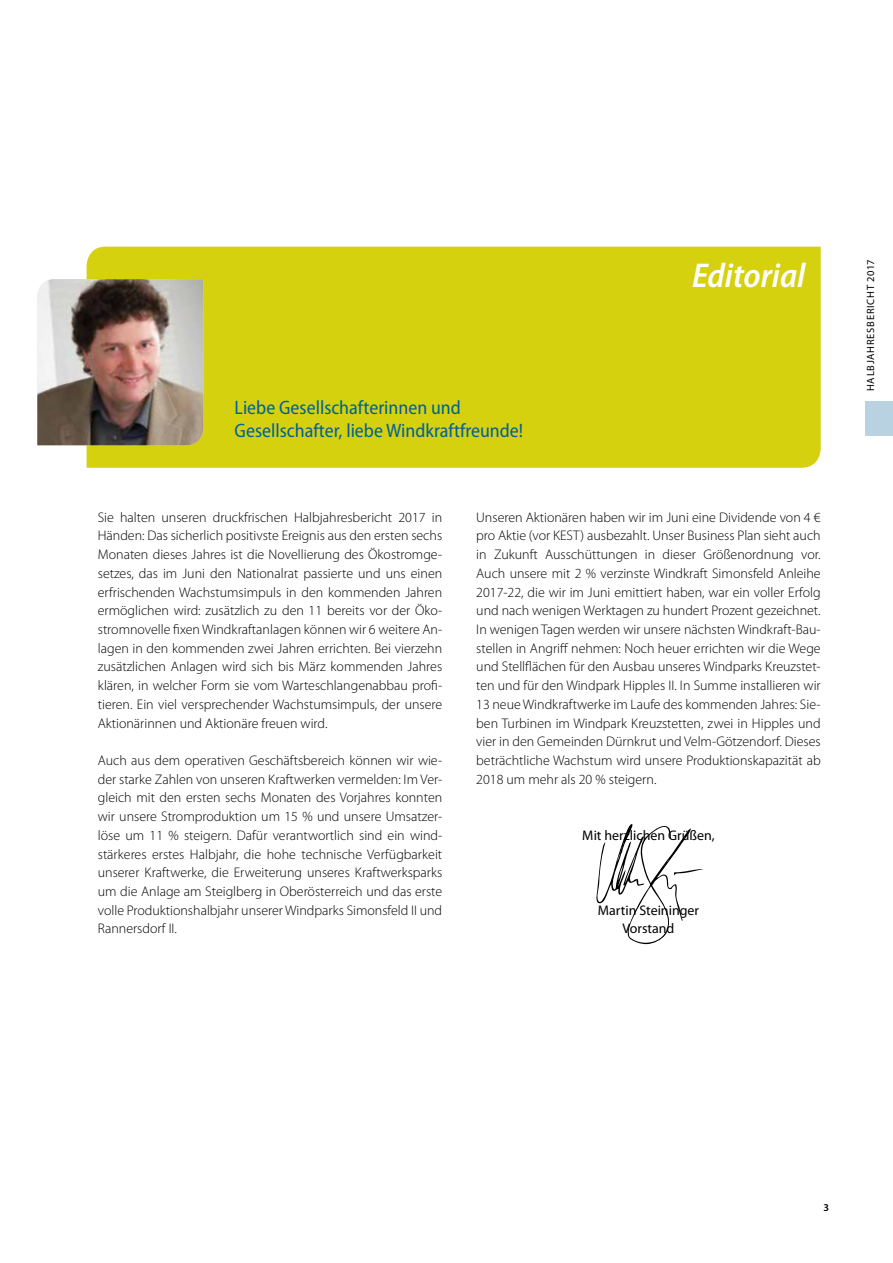
<style>
.page{position:relative;width:893px;height:1263px;background:#fff}
.page>*{position:absolute;margin:0;border:0;box-sizing:border-box;transform-origin:0 0}
.t1{font:italic 600 semi-condensed 34.5px "Myriad Pro";color:#fff}
.t2{font:semi-condensed 19.5px/23.4px "Myriad Pro";color:#006098}
.t3{font:300 13.95px/18.8px "Myriad Pro";color:#000;text-align:justify}
.t4{font:13.95px/18.8px "Myriad Pro";color:#000;text-align:center}
.t5{font:10.5px "Myriad Pro";letter-spacing:.07em;color:#000}
.t6{font:600 10.5px "Myriad Pro";color:#000}
</style>
<div class="page">
<div style="left:87px;top:247px;width:734px;height:221px;background:#d5d10e"></div>
<img style="left:37px;top:279px;width:166px;height:166px">
<svg style="left:596px;top:824px;width:108px;height:121px"></svg>
<div style="left:865px;top:402px;width:28px;height:34px;background:#b8d2e2"></div>
<h2 class="t2" style="left:235px;top:395px;width:290px">Liebe Gesellschafterinnen und<br>Gesellschafter, liebe Windkraftfreunde!</h2>
<h1 class="t1" style="left:692px;top:253px;width:115px">Editorial</h1>
<p class="t3" style="left:98px;top:508px;width:346px">Sie halten unseren druckfrischen Halbjahresbericht 2017 in Händen: Das sicherlich positivste Ereignis aus den ersten sechs Monaten dieses Jahres ist die Novellierung des Ökostromge&shy;setzes, das im Juni den Nationalrat passierte und uns einen erfrischenden Wachstumsimpuls in den kommenden Jahren ermöglichen wird: zusätzlich zu den 11 bereits vor der Öko&shy;stromnovelle fixen Windkraftanlagen können wir 6 weitere An&shy;lagen in den kommenden zwei Jahren errichten. Bei vierzehn zusätzlichen Anlagen wird sich bis März kommenden Jahres klären, in welcher Form sie vom Warteschlangenabbau profi&shy;tieren. Ein viel versprechender Wachstumsimpuls, der unsere Aktionärinnen und Aktionäre freuen wird.</p>
<p class="t3" style="left:98px;top:751px;width:346px">Auch aus dem operativen Geschäftsbereich können wir wie&shy;der starke Zahlen von unseren Kraftwerken vermelden: Im Ver&shy;gleich mit den ersten sechs Monaten des Vorjahres konnten wir unsere Stromproduktion um 15 % und unsere Umsatzer&shy;löse um 11 % steigern. Dafür verantwortlich sind ein wind&shy;stärkeres erstes Halbjahr, die hohe technische Verfügbarkeit unserer Kraftwerke, die Erweiterung unseres Kraftwerksparks um die Anlage am Steiglberg in Oberösterreich und das erste volle Produktionshalbjahr unserer Windparks Simonsfeld II und Rannersdorf II.</p>
<p class="t3" style="left:476px;top:508px;width:346px">Unseren Aktionären haben wir im Juni eine Dividende von 4 € pro Aktie (vor KEST) ausbezahlt. Unser Business Plan sieht auch in Zukunft Ausschüttungen in dieser Größenordnung vor.<br>Auch unsere mit 2 % verzinste Windkraft Simonsfeld Anleihe 2017-22, die wir im Juni emittiert haben, war ein voller Erfolg und nach wenigen Werktagen zu hundert Prozent gezeichnet.<br>In wenigen Tagen werden wir unsere nächsten Windkraft-Bau&shy;stellen in Angriff nehmen: Noch heuer errichten wir die Wege und Stellflächen für den Ausbau unseres Windparks Kreuzstet&shy;ten und für den Windpark Hipples II. In Summe installieren wir 13 neue Windkraftwerke im Laufe des kommenden Jahres: Sie&shy;ben Turbinen im Windpark Kreuzstetten, zwei in Hipples und vier in den Gemeinden Dürnkrut und Velm-Götzendorf. Dieses beträchtliche Wachstum wird unsere Produktionskapazität ab 2018 um mehr als 20 % steigern.</p>
<p class="t4" style="left:582px;top:825px;width:134px">Mit herzlichen Grüßen,</p>
<p class="t4" style="left:598px;top:900px;width:103px">Martin Steininger<br>Vorstand</p>
<p class="t5" style="left:864px;top:391px;width:133px;rotate:-90deg">HALBJAHRESBERICHT 2017</p>
<p class="t6" style="left:824px;top:1201px;width:7px">3</p>
</div>
